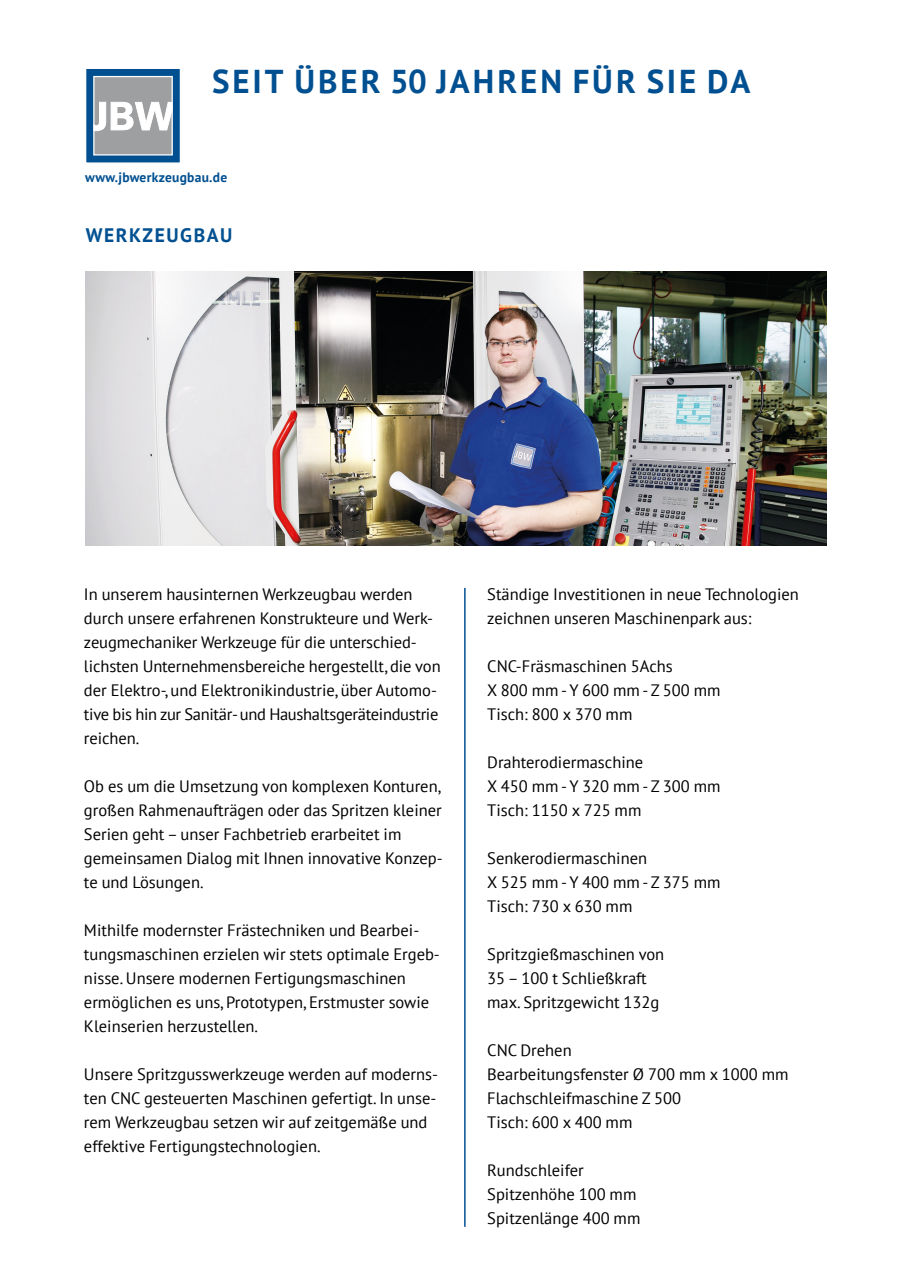
<style>
.page{position:relative;width:910px;height:1280px;background:#fff}
.page>*{position:absolute;margin:0;border:0;box-sizing:border-box;transform-origin:0 0}
.t1{font:700 33px "PT Sans";letter-spacing:.085em;color:#005091}
.t2{font:700 19.5px "PT Sans";letter-spacing:.08em;color:#005091}
.t3{font:16.5px/24px "PT Sans";color:#000}
.t4{font:700 13.5px "PT Sans";letter-spacing:.02em;color:#005091}
</style>
<div class="page">
<img style="left:85px;top:271px;width:741px;height:274px">
<hr style="left:464px;top:588px;width:2px;height:639px;background:#005091">
<div style="left:85px;top:68px;width:96px;height:96px;background:#005091;border:1px solid #fff"></div>
<div style="left:93px;top:76px;width:80px;height:80px;background:#9d9fa1;border:1px solid #fff"></div>
<svg style="left:93px;top:102px;width:79px;height:29px"></svg>
<p class="t1" style="left:212px;top:59px;width:540px">SEIT ÜBER 50 JAHREN FÜR SIE DA</p>
<p class="t4" style="left:85px;top:169px;width:144px">www.jbwerkzeugbau.de</p>
<p class="t2" style="left:86px;top:222px;width:148px">WERKZEUGBAU</p>
<p class="t3" style="left:84px;top:582px;width:358px">In unserem hausinternen Werkzeugbau werden durch unsere erfahrenen Konstrukteure und Werk&shy;zeugmechaniker Werkzeuge für die unterschied&shy;lichsten Unternehmensbereiche hergestellt, die von der Elektro-, und Elektronikindustrie, über Automo&shy;tive bis hin zur Sanitär- und Haushaltsgeräteindustrie reichen.</p>
<p class="t3" style="left:84px;top:774px;width:360px">Ob es um die Umsetzung von komplexen Konturen, großen Rahmenaufträgen oder das Spritzen kleiner Serien geht – unser Fachbetrieb erarbeitet im gemeinsamen Dialog mit Ihnen innovative Konzep&shy;te und Lösungen.</p>
<p class="t3" style="left:84px;top:918px;width:357px">Mithilfe modernster Frästechniken und Bearbei&shy;tungsmaschinen erzielen wir stets optimale Ergeb&shy;nisse. Unsere modernen Fertigungsmaschinen ermöglichen es uns, Prototypen, Erstmuster sowie Kleinserien herzustellen.</p>
<p class="t3" style="left:84px;top:1062px;width:356px">Unsere Spritzgusswerkzeuge werden auf moderns&shy;ten CNC gesteuerten Maschinen gefertigt. In unse&shy;rem Werkzeugbau setzen wir auf zeitgemäße und effektive Fertigungstechnologien.</p>
<p class="t3" style="left:487px;top:582px;width:313px">Ständige Investitionen in neue Technologien zeichnen unseren Maschinenpark aus:</p>
<p class="t3" style="left:487px;top:654px;width:235px">CNC-Fräsmaschinen 5Achs<br>X 800 mm - Y 600 mm - Z 500 mm<br>Tisch: 800 x 370 mm</p>
<p class="t3" style="left:487px;top:750px;width:235px">Drahterodiermaschine<br>X 450 mm - Y 320 mm - Z 300 mm<br>Tisch: 1150 x 725 mm</p>
<p class="t3" style="left:487px;top:846px;width:235px">Senkerodiermaschinen<br>X 525 mm - Y 400 mm - Z 375 mm<br>Tisch: 730 x 630 mm</p>
<p class="t3" style="left:487px;top:942px;width:179px">Spritzgießmaschinen von<br>35 – 100 t Schließkraft max. Spritzgewicht 132g</p>
<p class="t3" style="left:487px;top:1038px;width:303px">CNC Drehen<br>Bearbeitungsfenster Ø 700 mm x 1000 mm<br>Flachschleifmaschine Z 500<br>Tisch: 600 x 400 mm</p>
<p class="t3" style="left:487px;top:1158px;width:155px">Rundschleifer<br>Spitzenhöhe 100 mm<br>Spitzenlänge 400 mm</p>
</div>
